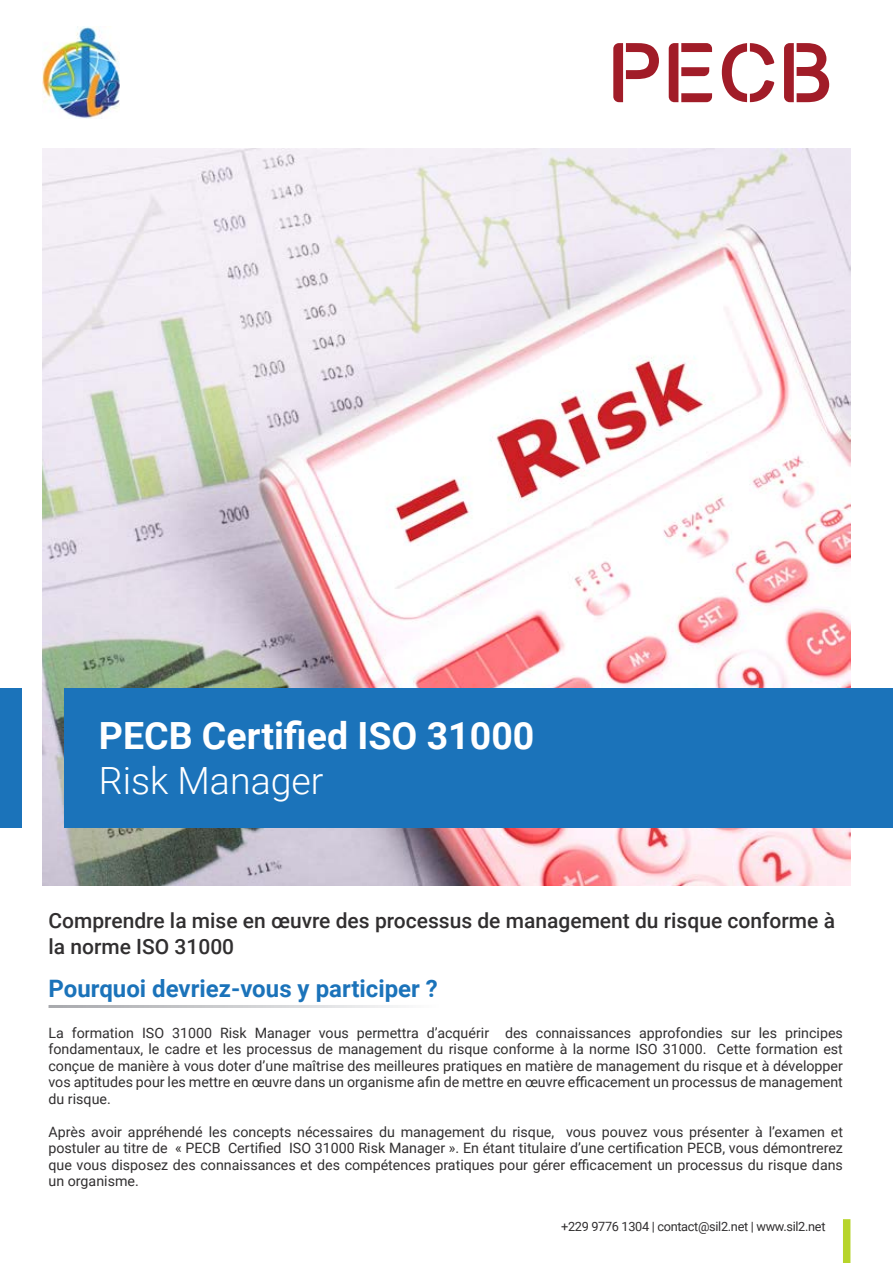
<style>
.page{position:relative;width:893px;height:1263px;background:#fff}
.page>*{position:absolute;margin:0;border:0;box-sizing:border-box;transform-origin:0 0}
.t1{font:700 37.5px "Roboto";color:#fff}
.t2{font:300 37.5px "Roboto";color:#fff}
.t3{font:700 24px "Roboto";color:#1b73ba}
.t4{font:500 21px/25.2px "Roboto";color:#312f30}
.t5{font:14.25px/16.5px "Roboto";color:#312f30;text-align:justify}
.Bullet_Points{font:12.75px "Roboto";letter-spacing:-.025em;color:#312f30}
</style>
<div class="page">
<img style="left:43px;top:149px;width:807px;height:736px">
<div style="left:65px;top:688px;width:828px;height:140px;background:#1b73ba"></div>
<div style="left:0;top:688px;width:21px;height:140px;background:#1b73ba"></div>
<div style="left:843px;top:1219px;width:7px;height:44px;background:#b7d42a"></div>
<svg style="left:613px;top:43px;width:46px;height:59px"></svg>
<svg style="left:669px;top:43px;width:43px;height:59px"></svg>
<svg style="left:722px;top:43px;width:52px;height:59px"></svg>
<svg style="left:784px;top:43px;width:45px;height:59px"></svg>
<img style="left:43px;top:27px;width:77px;height:92px">
<p class="t1" style="left:99px;top:709px;width:437px">PECB Certified ISO 31000</p>
<p class="t2" style="left:99px;top:754px;width:226px">Risk Manager</p>
<p class="t4" style="left:49px;top:907px;width:788px">Comprendre la mise en œuvre des processus de management du risque conforme à la norme ISO 31000</p>
<p class="t3" style="left:49px;top:972px;width:391px">Pourquoi devriez-vous y participer ?</p>
<p class="t5" style="left:49px;top:1024px;width:796px">La formation ISO 31000 Risk Manager vous permettra d’acquérir des connaissances approfondies sur les principes fondamentaux, le cadre et les processus de management du risque conforme à la norme ISO 31000. Cette formation est conçue de manière à vous doter d’une maîtrise des meilleures pratiques en matière de management du risque et à développer vos aptitudes pour les mettre en œuvre dans un organisme afin de mettre en œuvre efficacement un processus de management du risque.</p>
<p class="t5" style="left:49px;top:1123px;width:796px">Après avoir appréhendé les concepts nécessaires du management du risque, vous pouvez vous présenter à l’examen et postuler au titre de « PECB Certified ISO 31000 Risk Manager ». En étant titulaire d’une certification PECB, vous démontrerez que vous disposez des connaissances et des compétences pratiques pour gérer efficacement un processus du risque dans un organisme.</p>
<p class="Bullet_Points" style="left:561px;top:1218px;width:266px">+229 9776 1304 | contact@sil2.net | www.sil2.net</p>
</div>
